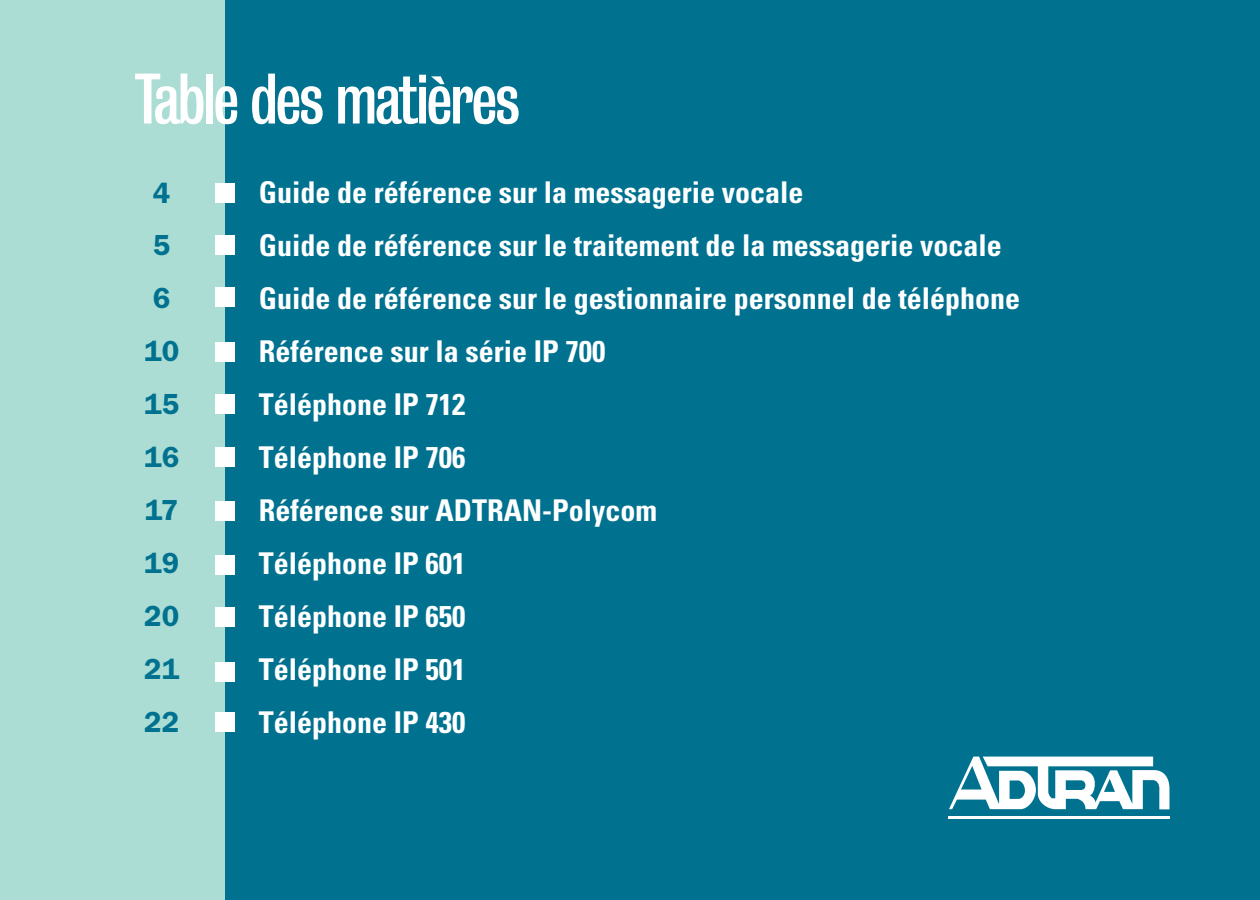
<style>
.page{position:relative;width:1260px;height:900px;background:#fff}
.page>*{position:absolute;margin:0;border:0;box-sizing:border-box;transform-origin:0 0}
.t1{font:65px "Bureau Grotesque Three Three";letter-spacing:-.02em;color:#fff}
.t2{font:700 condensed 30px/53px "Univers";color:#fff}
.t3{font:600 30px/53px "Franklin Got ITC";color:#007290}
</style>
<div class="page">
<div style="left:225px;top:0;width:1035px;height:900px;background:#007290"></div>
<div style="left:0;top:0;width:225px;height:900px;background:#acddd4"></div>
<div style="left:215px;top:183px;width:20px;height:20px;background:#fff"></div>
<div style="left:215px;top:235px;width:20px;height:20px;background:#fff"></div>
<div style="left:215px;top:287px;width:20px;height:20px;background:#fff"></div>
<div style="left:215px;top:342px;width:20px;height:20px;background:#fff"></div>
<div style="left:215px;top:394px;width:20px;height:20px;background:#fff"></div>
<div style="left:215px;top:447px;width:20px;height:20px;background:#fff"></div>
<div style="left:215px;top:501px;width:20px;height:20px;background:#fff"></div>
<div style="left:215px;top:555px;width:20px;height:20px;background:#fff"></div>
<div style="left:215px;top:608px;width:20px;height:20px;background:#fff"></div>
<div style="left:215px;top:662px;width:20px;height:20px;background:#fff"></div>
<div style="left:215px;top:712px;width:20px;height:20px;background:#fff"></div>
<svg style="left:949px;top:757px;width:220px;height:52px"></svg>
<hr style="left:948px;top:817px;width:222px;height:2px;background:#fff">
<h1 class="t1" style="left:135px;top:63px;width:387px">Table des matières</h1>
<p class="t3" style="left:144px;top:166px;width:36px">4<br>5<br>6<br>10<br>15<br>16<br>17<br>19<br>20<br>21<br>22</p>
<p class="t2" style="left:259px;top:166px;width:763px">Guide de référence sur la messagerie vocale<br>Guide de référence sur le traitement de la messagerie vocale<br>Guide de référence sur le gestionnaire personnel de téléphone<br>Référence sur la série IP 700<br>Téléphone IP 712<br>Téléphone IP 706<br>Référence sur ADTRAN-Polycom<br>Téléphone IP 601<br>Téléphone IP 650<br>Téléphone IP 501<br>Téléphone IP 430</p>
</div>
